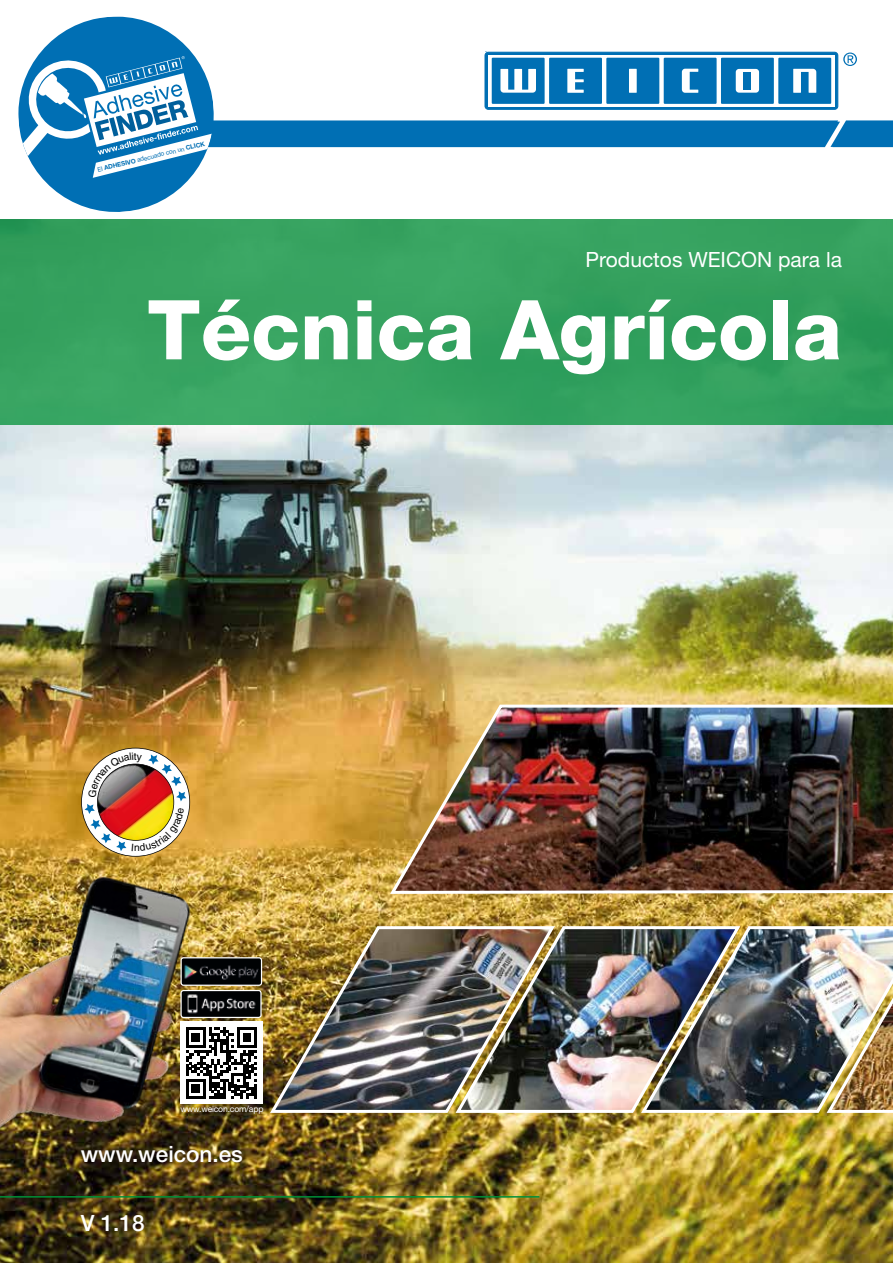
<style>
.page{position:relative;width:893px;height:1263px;background:#fff}
.page>*{position:absolute;margin:0;border:0;box-sizing:border-box;transform-origin:0 0}
.t1{font:800 82.65px "Helvetica Neue";color:#fff}
.t2{font:500 22.5px "Helvetica Neue";color:#fff}
.t3{font:21px "Helvetica Neue";color:#fff}
.t4{font:10.35px "Helvetica";color:#000}
.t5{font:8.7px "Helvetica Neue";letter-spacing:-.025em;color:#fff}
.t6{font:6.3px "Helvetica Neue";color:#006fb4}
.s1{font-weight:700}
</style>
<div class="page">
<img style="left:0;top:424px;width:893px;height:839px">
<hr style="left:0;top:1196px;width:539px;height:1px;background:#009037">
<div style="left:0;top:219px;width:893px;height:205px;background:#36a260"></div>
<img style="left:267px;top:923px;width:186px;height:191px">
<img style="left:453px;top:923px;width:185px;height:191px">
<img style="left:638px;top:923px;width:186px;height:191px">
<img style="left:824px;top:923px;width:69px;height:191px">
<img style="left:387px;top:703px;width:506px;height:192px">
<img style="left:229px;top:959px;width:31px;height:25px">
<div style="left:180px;top:957px;width:82px;height:29px;border:1px solid #fff;border-radius:3px"></div>
<img style="left:229px;top:992px;width:31px;height:24px">
<div style="left:180px;top:990px;width:82px;height:28px;border:1px solid #fff;border-radius:2px"></div>
<div style="left:180px;top:1022px;width:83px;height:82px;background:#fff"></div>
<svg style="left:229px;top:1027px;width:28px;height:72px"></svg>
<img style="left:0;top:856px;width:229px;height:375px">
<svg style="left:18px;top:16px;width:875px;height:196px"></svg>
<svg style="left:81px;top:746px;width:111px;height:110px"></svg>
<p class="t6" style="left:97px;top:166px;width:112px;rotate:-14deg">El <span class="s1">ADHESIVO</span> adecuado con un <span class="s1">CLICK</span></p>
<h3 class="t3" style="left:586px;top:247px;width:258px">Productos WEICON para la</h3>
<h1 class="t1" style="left:147px;top:281px;width:696px">Técnica Agrícola</h1>
<h3 class="t4" style="left:134px;top:750px;width:4px">t</h3>
<h3 class="t4" style="left:134px;top:842px;width:7px">n</h3>
<h3 class="t5" style="left:181px;top:1104px;width:84px">www.weicon.com/app</h3>
<h2 class="t2" style="left:81px;top:1140px;width:164px">www.weicon.es</h2>
<h2 class="t2" style="left:81px;top:1210px;width:65px">V 1.18</h2>
</div>
